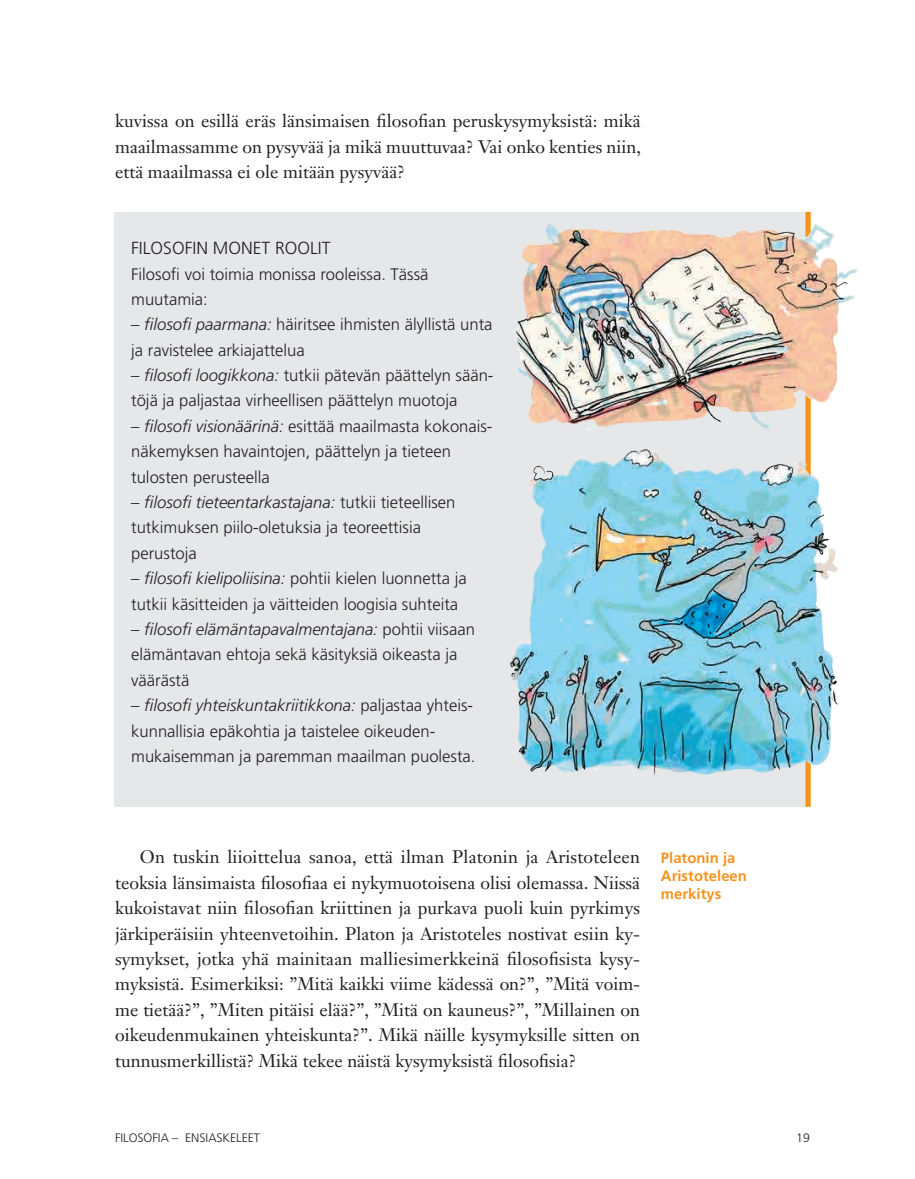
<style>
.page{position:relative;width:915px;height:1179px;background:#fff}
.page>*{position:absolute;margin:0;border:0;box-sizing:border-box;transform-origin:0 0}
.Leipäteksti_toka{font:17.85px/25.4px "Janson Text";color:#231f20;text-align:justify}
.boksi_otsikko{font:300 17.5px "Frutiger";color:#231f20}
.boksi_leipis{font:300 16.62px/25.4px "Frutiger";color:#231f20}
.Marginaaliotsikko_oi{font:700 14.88px/17.8px "Frutiger";color:#f7931d}
.t1{font:300 12.25px "Frutiger";color:#231f20}
.s1{font-style:italic}
</style>
<div class="page">
<div style="left:114px;top:212px;width:694px;height:595px;background:#e6e7e9"></div>
<div style="left:805px;top:212px;width:5px;height:595px;background:#f7931d"></div>
<img style="left:516px;top:218px;width:342px;height:217px">
<img style="left:510px;top:442px;width:328px;height:340px">
<p class="Leipäteksti_toka" style="left:115px;top:108px;width:527px">kuvissa on esillä eräs länsimaisen filosofian peruskysymyksistä: mikä maailmassamme on pysyvää ja mikä muuttuvaa? Vai onko kenties niin, että maailmassa ei ole mitään pysyvää?</p>
<p class="boksi_otsikko" style="left:131px;top:238px;width:201px">FILOSOFIN MONET ROOLIT</p>
<p class="boksi_leipis" style="left:131px;top:261px;width:299px">Filosofi voi toimia monissa rooleissa. Tässä muutamia:</p>
<p class="boksi_leipis" style="left:131px;top:312px;width:363px">– <span class="s1">filosofi paarmana:</span> häiritsee ihmisten älyllistä unta ja ravistelee arkiajattelua</p>
<p class="boksi_leipis" style="left:131px;top:363px;width:364px">– <span class="s1">filosofi loogikkona:</span> tutkii pätevän päättelyn sään&shy;töjä ja paljastaa virheellisen päättelyn muotoja</p>
<p class="boksi_leipis" style="left:131px;top:413px;width:361px">– <span class="s1">filosofi visionäärinä:</span> esittää maailmasta kokonais&shy;näkemyksen havaintojen, päättelyn ja tieteen tulosten perusteella</p>
<p class="boksi_leipis" style="left:131px;top:489px;width:326px">– <span class="s1">filosofi tieteentarkastajana:</span> tutkii tieteellisen tutkimuksen piilo-oletuksia ja teoreettisia perustoja</p>
<p class="boksi_leipis" style="left:131px;top:566px;width:337px">– <span class="s1">filosofi kielipoliisina:</span> pohtii kielen luonnetta ja tutkii käsitteiden ja väitteiden loogisia suhteita</p>
<p class="boksi_leipis" style="left:131px;top:616px;width:345px">– <span class="s1">filosofi elämäntapavalmentajana:</span> pohtii viisaan elämäntavan ehtoja sekä käsityksiä oikeasta ja väärästä</p>
<p class="boksi_leipis" style="left:131px;top:692px;width:346px">– <span class="s1">filosofi yhteiskuntakriitikkona:</span> paljastaa yhteis&shy;kunnallisia epäkohtia ja taistelee oikeuden&shy;mukaisemman ja paremman maailman puolesta.</p>
<p class="Leipäteksti_toka" style="left:115px;top:844px;width:526px;text-indent:25px">On tuskin liioittelua sanoa, että ilman Platonin ja Aristoteleen teoksia länsimaista filosofiaa ei nykymuotoisena olisi olemassa. Niissä kukoistavat niin filosofian kriittinen ja purkava puoli kuin pyrkimys järkiperäisiin yhteenvetoihin. Platon ja Aristoteles nostivat esiin ky&shy;symykset, jotka yhä mainitaan malliesimerkkeinä filosofisista kysy&shy;myksistä. Esimerkiksi: ”Mitä kaikki viime kädessä on?”, ”Mitä voim&shy;me tietää?”, ”Miten pitäisi elää?”, ”Mitä on kauneus?”, ”Millainen on oikeudenmukainen yhteiskunta?”. Mikä näille kysymyksille sitten on tunnusmerkillistä? Mikä tekee näistä kysymyksistä filosofisia?</p>
<p class="Marginaaliotsikko_oi" style="left:661px;top:849px;width:87px">Platonin ja<br>Aristoteleen merkitys</p>
<p class="t1" style="left:115px;top:1130px;width:146px">FILOSOFIA – ENSIASKELEET</p>
<p class="t1" style="left:796px;top:1130px;width:15px">19</p>
</div>
